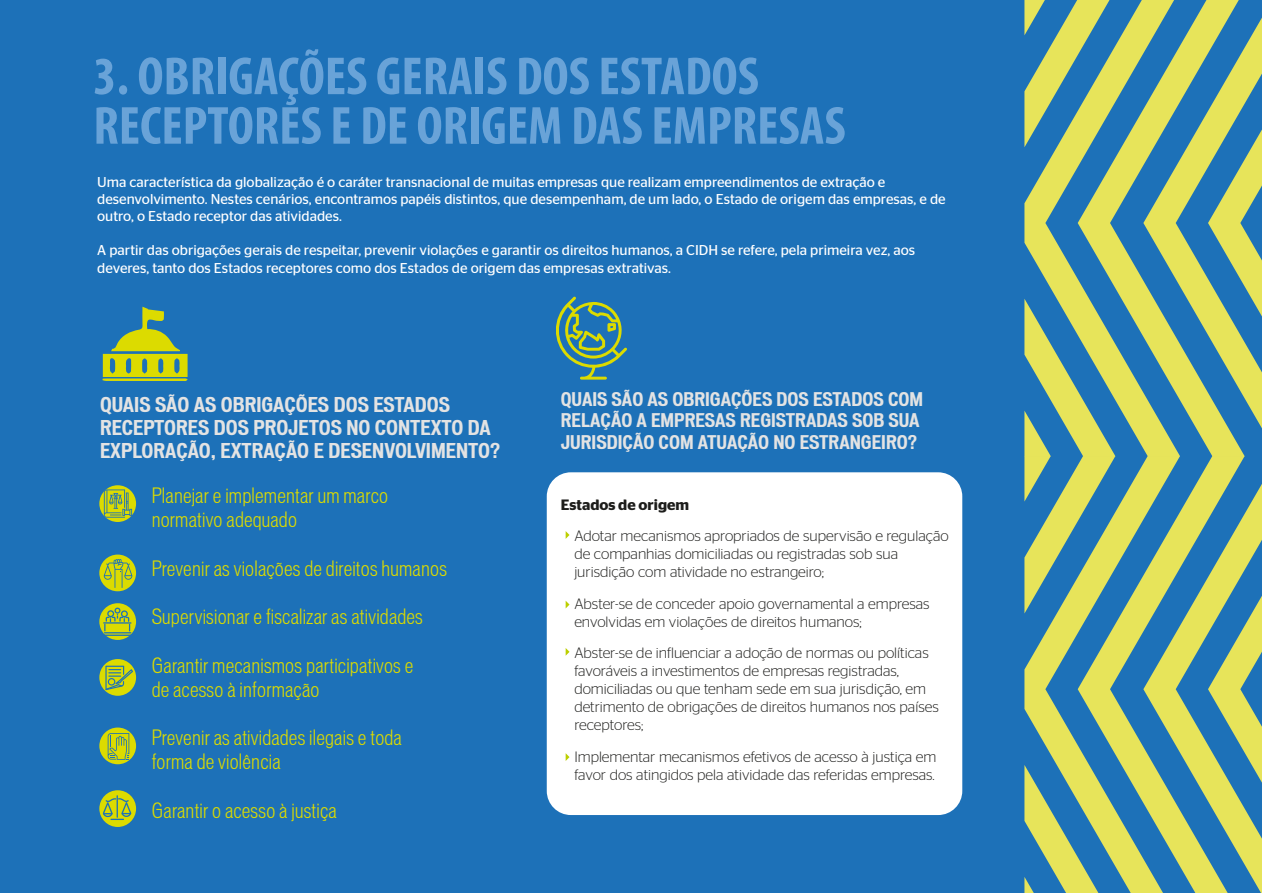
<style>
.page{position:relative;width:1263px;height:893px;background:#fff}
.page>*{position:absolute;margin:0;border:0;box-sizing:border-box;transform-origin:0 0}
.t1{font:700 condensed 54px/49.5px "Myriad Pro";color:#69a3d8}
.t2{font:100 condensed 20.25px/24.3px "Vonnes";letter-spacing:.01em;color:#dcdb00}
.t3{font:700 condensed 19.5px/23.4px "Vonnes";color:#e3e3e3}
.t4{font:700 condensed 18px/21.6px "Vonnes";color:#e3e3e3}
.t5{font:300 15px/18px "Stag Sans";color:#1d1d1b}
.t6{font:600 15px "Stag Sans";color:#1d1d1b}
.t7{font:14.25px/17.1px "Stag Sans";color:#fff}
</style>
<div class="page">
<div style="left:0;top:0;width:1262px;height:893px;background:#1d71b8"></div>
<svg style="left:1115px;top:456px;width:130px;height:437px;fill:#e3e25b"></svg>
<svg style="left:1143px;top:482px;width:119px;height:411px"></svg>
<svg style="left:1208px;top:594px;width:54px;height:190px"></svg>
<svg style="left:1024px;top:456px;width:91px;height:437px"></svg>
<svg style="left:1024px;top:0;width:54px;height:456px"></svg>
<svg style="left:1078px;top:0;width:167px;height:456px"></svg>
<svg style="left:1143px;top:16px;width:119px;height:414px"></svg>
<svg style="left:1208px;top:128px;width:54px;height:190px"></svg>
<svg style="left:102px;top:307px;width:86px;height:74px"></svg>
<div style="left:547px;top:472px;width:415px;height:343px;background:#fff;border-radius:24px"></div>
<svg style="left:566px;top:648px;width:3px;height:8px"></svg>
<svg style="left:566px;top:531px;width:3px;height:8px"></svg>
<svg style="left:566px;top:601px;width:3px;height:7px"></svg>
<svg style="left:566px;top:753px;width:3px;height:8px"></svg>
<svg style="left:556px;top:297px;width:71px;height:83px"></svg>
<svg style="left:99px;top:603px;width:37px;height:37px"></svg>
<div style="left:99px;top:555px;width:37px;height:36px;background:#dcdb00;border-radius:50%"></div>
<svg style="left:99px;top:485px;width:37px;height:37px"></svg>
<hr style="left:103px;top:622px;width:28px;height:2px;background:#1d71b8">
<hr style="left:102px;top:635px;width:31px;height:1px;background:#1d71b8">
<svg style="left:104px;top:608px;width:27px;height:25px"></svg>
<svg style="left:99px;top:659px;width:37px;height:37px"></svg>
<svg style="left:105px;top:666px;width:28px;height:24px"></svg>
<svg style="left:104px;top:559px;width:28px;height:29px"></svg>
<svg style="left:104px;top:489px;width:28px;height:29px"></svg>
<svg style="left:99px;top:727px;width:37px;height:37px"></svg>
<svg style="left:108px;top:733px;width:21px;height:27px"></svg>
<div style="left:99px;top:790px;width:37px;height:37px;background:#dcdb00;border-radius:50%"></div>
<svg style="left:103px;top:795px;width:28px;height:25px"></svg>
<h1 class="t1" style="left:93px;top:50px;width:754px">3. OBRIGAÇÕES GERAIS DOS ESTADOS<br>RECEPTORES E DE ORIGEM DAS EMPRESAS</h1>
<p class="t7" style="left:97px;top:173px;width:850px">Uma característica da globalização é o caráter transnacional de muitas empresas que realizam empreendimentos de extração e desenvolvimento. Nestes cenários, encontramos papéis distintos, que desempenham, de um lado, o Estado de origem das empresas, e de outro, o Estado receptor das atividades.</p>
<p class="t7" style="left:97px;top:242px;width:819px">A partir das obrigações gerais de respeitar, prevenir violações e garantir os direitos humanos, a CIDH se refere, pela primeira vez, aos deveres, tanto dos Estados receptores como dos Estados de origem das empresas extrativas.</p>
<h3 class="t3" style="left:100px;top:392px;width:402px">QUAIS SÃO AS OBRIGAÇÕES DOS ESTADOS<br>RECEPTORES DOS PROJETOS NO CONTEXTO DA<br>EXPLORAÇÃO, EXTRAÇÃO E DESENVOLVIMENTO?</h3>
<p class="t4" style="left:561px;top:388px;width:364px">QUAIS SÃO AS OBRIGAÇÕES DOS ESTADOS COM<br>RELAÇÃO A EMPRESAS REGISTRADAS SOB SUA<br>JURISDIÇÃO COM ATUAÇÃO NO ESTRANGEIRO?</p>
<p class="t6" style="left:561px;top:496px;width:130px">Estados de origem</p>
<p class="t5" style="left:574px;top:527px;width:376px">Adotar mecanismos apropriados de supervisão e regulação de companhias domiciliadas ou registradas sob sua jurisdição com atividade no estrangeiro;</p>
<p class="t5" style="left:574px;top:594px;width:357px">Abster-se de conceder apoio governamental a empresas envolvidas em violações de direitos humanos;</p>
<p class="t5" style="left:574px;top:644px;width:366px">Abster-se de influenciar a adoção de normas ou políticas favoráveis a investimentos de empresas registradas, domiciliadas ou que tenham sede em sua jurisdição, em detrimento de obrigações de direitos humanos nos países receptores;</p>
<p class="t5" style="left:574px;top:747px;width:364px">Implementar mecanismos efetivos de acesso à justiça em favor dos atingidos pela atividade das referidas empresas.</p>
<h2 class="t2" style="left:152px;top:483px;width:238px">Planejar e implementar um marco normativo adequado</h2>
<h2 class="t2" style="left:152px;top:556px;width:297px">Prevenir as violações de direitos humanos</h2>
<h2 class="t2" style="left:152px;top:604px;width:273px">Supervisionar e fiscalizar as atividades</h2>
<h2 class="t2" style="left:152px;top:653px;width:263px">Garantir mecanismos participativos e de acesso à informação</h2>
<h2 class="t2" style="left:152px;top:726px;width:252px">Prevenir as atividades ilegais e toda forma de violência</h2>
<h2 class="t2" style="left:152px;top:798px;width:187px">Garantir o acesso à justiça</h2>
</div>
